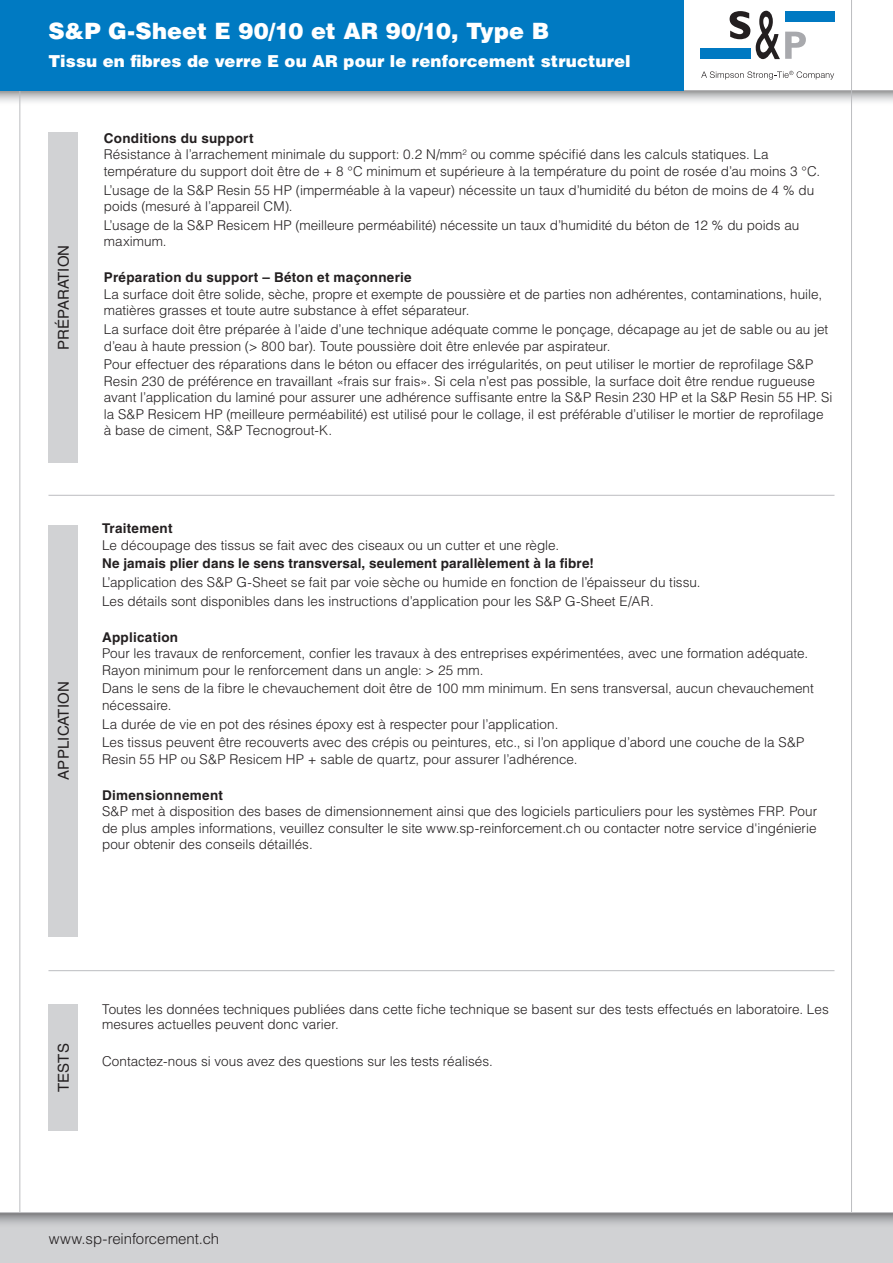
<style>
.page{position:relative;width:893px;height:1263px;background:#fff}
.page>*{position:absolute;margin:0;border:0;box-sizing:border-box;transform-origin:0 0}
.t1{font:900 22.5px "Helvetica LT Std";color:#fff}
.t2{font:900 16.5px "Helvetica LT Std";letter-spacing:.01em;color:#fff}
.t3{font:15px "Helvetica LT Std";letter-spacing:.01em;color:#231f20}
.t4{font:300 15px "Helvetica LT Std";letter-spacing:-.005em;color:#231f20}
.t5{font:300 13.5px/16.5px "Helvetica LT Std";color:#231f20}
.t6{font:700 13.5px "Helvetica LT Std";letter-spacing:.015em;color:#231f20}
.s1{font-weight:700}
</style>
<div class="page">
<svg style="left:0;top:91px;width:893px;height:15px"></svg>
<hr style="left:0;top:90px;width:893px;height:1px;background:#bcbdc0">
<hr style="left:19px;top:0;width:1px;height:1263px;background:#bcbdc0">
<hr style="left:851px;top:0;width:1px;height:1263px;background:#bcbdc0">
<div style="left:700px;top:48px;width:51px;height:11px;background:#0079c2"></div>
<div style="left:785px;top:11px;width:49px;height:11px;background:#0079c2"></div>
<svg style="left:730px;top:11px;width:20px;height:28px"></svg>
<svg style="left:756px;top:11px;width:50px;height:48px"></svg>
<svg style="left:701px;top:71px;width:133px;height:9px"></svg>
<div style="left:0;top:1212px;width:893px;height:51px;background:#d1d2d4"></div>
<svg style="left:0;top:1213px;width:893px;height:11px"></svg>
<hr style="left:0;top:1212px;width:893px;height:1px;background:#bcbdc0">
<div style="left:0;top:0;width:683px;height:91px;background:#007ac2"></div>
<div style="left:48px;top:132px;width:30px;height:331px;background:#d1d2d4"></div>
<div style="left:48px;top:525px;width:30px;height:411px;background:#d1d2d4"></div>
<hr style="left:48px;top:495px;width:786px;height:1px;background:#bcbdc0">
<hr style="left:48px;top:970px;width:786px;height:1px;background:#bcbdc0">
<div style="left:48px;top:1004px;width:30px;height:127px;background:#d1d2d4"></div>
<h1 class="t1" style="left:48px;top:17px;width:502px">S&amp;P G-Sheet E 90/10 et AR 90/10, Type B</h1>
<p class="t2" style="left:48px;top:50px;width:584px">Tissu en fibres de verre E ou AR pour le renforcement structurel</p>
<p class="t3" style="left:55px;top:350px;width:107px;rotate:-90deg">PRÉPARATION</p>
<p class="t5" style="left:104px;top:130px;width:718px"><span class="s1">Conditions du support<br></span>Résistance à l’arrachement minimale du support: 0.2 N/mm<sup>2</sup> ou comme spécifié dans les calculs statiques. La température du support doit être de + 8 °C minimum et supérieure à la température du point de rosée d’au moins 3 °C.</p>
<p class="t5" style="left:104px;top:181px;width:712px">L’usage de la S&amp;P Resin 55 HP (imperméable à la vapeur) nécessite un taux d’humidité du béton de moins de 4 % du poids (mesuré à l’appareil CM).</p>
<p class="t5" style="left:104px;top:217px;width:697px">L’usage de la S&amp;P Resicem HP (meilleure perméabilité) nécessite un taux d’humidité du béton de 12 % du poids au maximum.</p>
<p class="t6" style="left:104px;top:269px;width:309px">Préparation du support – Béton et maçonnerie</p>
<p class="t5" style="left:104px;top:286px;width:720px">La surface doit être solide, sèche, propre et exempte de poussière et de parties non adhérentes, contaminations, huile, matières grasses et toute autre substance à effet séparateur.</p>
<p class="t5" style="left:104px;top:321px;width:726px">La surface doit être préparée à l’aide d’une technique adéquate comme le ponçage, décapage au jet de sable ou au jet d’eau à haute pression (&gt; 800 bar). Toute poussière doit être enlevée par aspirateur.</p>
<p class="t5" style="left:104px;top:356px;width:730px">Pour effectuer des réparations dans le béton ou effacer des irrégularités, on peut utiliser le mortier de reprofilage S&amp;P Resin 230 de préférence en travaillant «frais sur frais». Si cela n’est pas possible, la surface doit être rendue rugueuse avant l’application du laminé pour assurer une adhérence suffisante entre la S&amp;P Resin 230 HP et la S&amp;P Resin 55 HP. Si la S&amp;P Resicem HP (meilleure perméabilité) est utilisé pour le collage, il est préférable d’utiliser le mortier de reprofilage à base de ciment, S&amp;P Tecnogrout-K.</p>
<p class="t3" style="left:55px;top:780px;width:100px;rotate:-90deg">APPLICATION</p>
<p class="t6" style="left:102px;top:520px;width:72px">Traitement</p>
<p class="t5" style="left:102px;top:536px;width:459px">Le découpage des tissus se fait avec des ciseaux ou un cutter et une règle.</p>
<p class="t6" style="left:102px;top:555px;width:493px">Ne jamais plier dans le sens transversal, seulement parallèlement à la fibre!</p>
<p class="t5" style="left:102px;top:573px;width:600px;line-height:18.6px">L’application des S&amp;P G-Sheet se fait par voie sèche ou humide en fonction de l’épaisseur du tissu.<br>Les détails sont disponibles dans les instructions d’application pour les S&amp;P G-Sheet E/AR.</p>
<p class="t6" style="left:102px;top:629px;width:78px">Application</p>
<p class="t5" style="left:102px;top:645px;width:708px">Pour les travaux de renforcement, confier les travaux à des entreprises expérimentées, avec une formation adéquate.<br>Rayon minimum pour le renforcement dans un angle: &gt; 25 mm.</p>
<p class="t5" style="left:102px;top:680px;width:713px">Dans le sens de la fibre le chevauchement doit être de 100 mm minimum. En sens transversal, aucun chevauchement nécessaire.</p>
<p class="t5" style="left:102px;top:714px;width:704px;line-height:18.6px">La durée de vie en pot des résines époxy est à respecter pour l’application.<br>Les tissus peuvent être recouverts avec des crépis ou peintures, etc., si l’on applique d’abord une couche de la S&amp;P</p>
<p class="t5" style="left:102px;top:750px;width:477px">Resin 55 HP ou S&amp;P Resicem HP + sable de quartz, pour assurer l’adhérence.</p>
<p class="t6" style="left:102px;top:787px;width:122px">Dimensionnement</p>
<p class="t5" style="left:102px;top:803px;width:717px;text-align:justify">S&amp;P met à disposition des bases de dimensionnement ainsi que des logiciels particuliers pour les systèmes FRP. Pour de plus amples informations, veuillez consulter le site www.sp-reinforcement.ch ou contacter notre service d'ingénierie pour obtenir des conseils détaillés.</p>
<p class="t3" style="left:55px;top:1092px;width:50px;rotate:-90deg">TESTS</p>
<p class="t5" style="left:102px;top:1001px;width:728px;line-height:15px">Toutes les données techniques publiées dans cette fiche technique se basent sur des tests effectués en laboratoire. Les mesures actuelles peuvent donc varier.</p>
<p class="t5" style="left:102px;top:1053px;width:392px">Contactez-nous si vous avez des questions sur les tests réalisés.</p>
<p class="t4" style="left:49px;top:1230px;width:172px">www.sp-reinforcement.ch</p>
</div>
